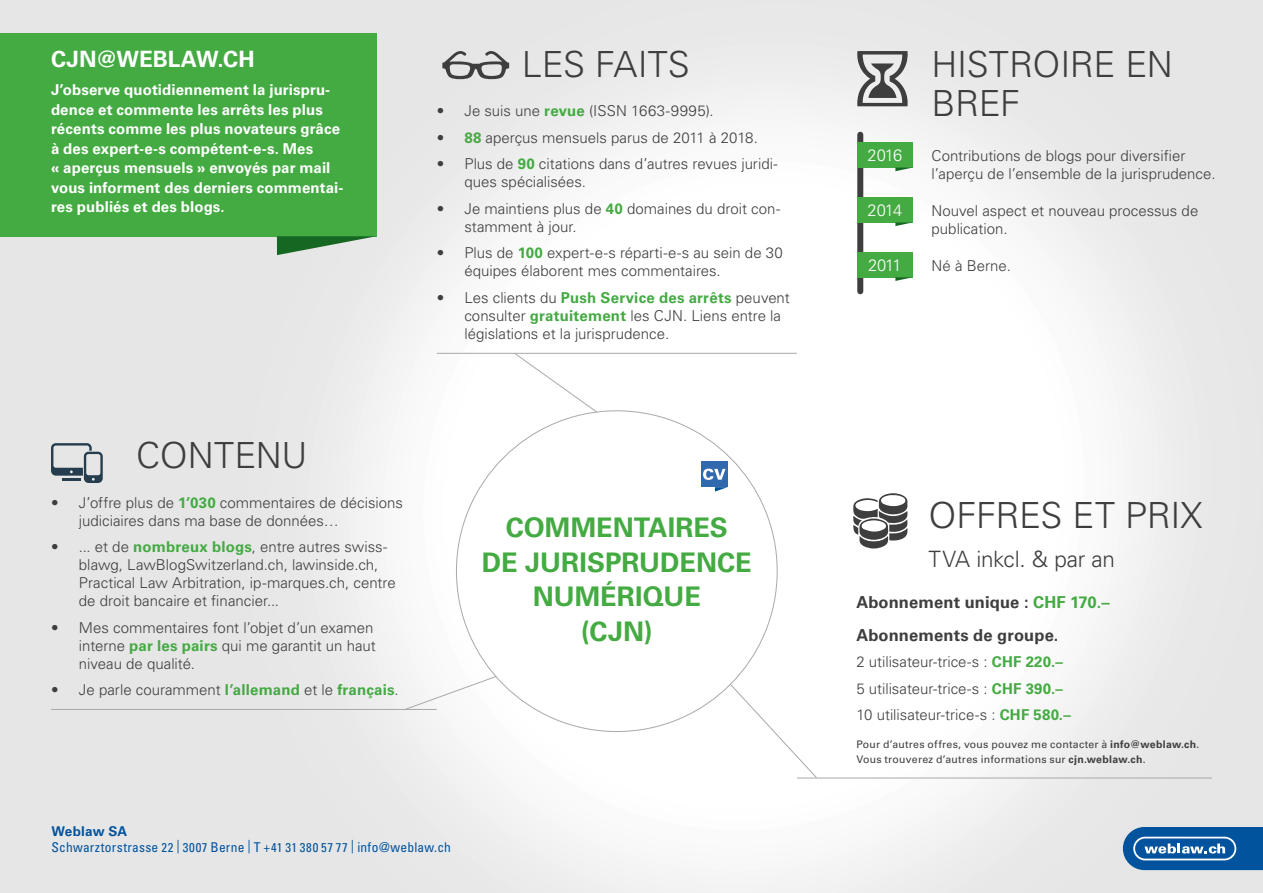
<style>
.page{position:relative;width:1263px;height:893px;background:#fff}
.page>*{position:absolute;margin:0;border:0;box-sizing:border-box;transform-origin:0 0}
.t1{font:300 36px/39px "Univers LT Std";letter-spacing:-.01em;color:#3e3e3f}
.t2{font:700 27px/34.5px "Univers LT Std";color:#44aa42;text-align:center}
.t3{font:300 22.5px "Univers LT Std";letter-spacing:-.01em;color:#3e3e3f}
.t4{font:700 22.5px "Univers LT Std";letter-spacing:.005em;color:#fff}
.t5{font:700 16.5px/32.5px "Univers LT Std";letter-spacing:.005em;color:#3e3e3f}
.t6{font:300 16.5px "Univers LT Std";letter-spacing:-.05em;color:#fff}
.t7{font:300 15px/18px "Univers LT Std";color:#3e3e3f}
.t8{font:700 15px/19.5px "Univers LT Std";letter-spacing:.01em;color:#fff}
.t9{font:condensed 13.5px/16.2px "Univers LT Std";letter-spacing:.015em;color:#01539e}
.t10{font:10.5px/15px "Univers LT Std";letter-spacing:.025em;color:#3e3e3f}
.s1{font-weight:700;color:#44aa42}
.s2{font-weight:700;font-stretch:normal}
.s3{font-size:12.75px}
.s4{color:#44aa42}
.s5{font-weight:700}
</style>
<div class="page">
<img style="left:578px;top:371px;width:677px;height:522px">
<img style="left:0;top:0;width:786px;height:371px">
<img style="left:786px;top:0;width:471px;height:371px">
<svg style="left:1123px;top:827px;width:140px;height:43px;background:#296dac"></svg>
<div style="left:0;top:33px;width:376px;height:203px;background:#44aa42"></div>
<svg style="left:277px;top:236px;width:99px;height:19px;background:#7ca682"></svg>
<svg style="left:442px;top:51px;width:67px;height:28px;background:#aaa"></svg>
<svg style="left:857px;top:51px;width:51px;height:55px;background:#979798"></svg>
<svg style="left:853px;top:493px;width:55px;height:56px"></svg>
<svg style="left:729px;top:683px;width:88px;height:96px"></svg>
<div style="left:857px;top:135px;width:6px;height:156px;background:#3e3e3f"></div>
<div style="left:857px;top:142px;width:55px;height:26px;background:#44aa42"></div>
<div style="left:857px;top:197px;width:55px;height:25px;background:#44aa42"></div>
<div style="left:857px;top:252px;width:55px;height:25px;background:#44aa42"></div>
<svg style="left:895px;top:168px;width:17px;height:3px"></svg>
<svg style="left:895px;top:222px;width:17px;height:4px"></svg>
<svg style="left:895px;top:277px;width:17px;height:4px"></svg>
<hr style="left:797px;top:778px;width:415px;height:1px;background:#a8a9ad">
<hr style="left:51px;top:709px;width:386px;height:1px;background:#a8a9ad">
<hr style="left:437px;top:353px;width:360px;height:1px;background:#a8a9ad">
<svg style="left:403px;top:675px;width:94px;height:36px"></svg>
<svg style="left:513px;top:352px;width:85px;height:61px"></svg>
<svg style="left:715px;top:487px;width:12px;height:5px"></svg>
<div style="left:701px;top:461px;width:26px;height:26px;background:#3069ad"></div>
<svg style="left:703px;top:469px;width:22px;height:11px"></svg>
<svg style="left:51px;top:443px;width:52px;height:40px;background:#a2aab0"></svg>
<h3 class="t4" style="left:51px;top:46px;width:205px">CJN@WEBLAW.CH</h3>
<p class="t8" style="left:51px;top:80px;width:294px">J’observe quotidiennement la jurispru&shy;dence et commente les arrêts les plus récents comme les plus novateurs grâce à des expert-e-s compétent-e-s. Mes<br>« aperçus mensuels » envoyés par mail vous informent des derniers commentai&shy;res publiés et des blogs.</p>
<h1 class="t1" style="left:522px;top:45px;width:169px">LES FAITS</h1>
<p class="t7" style="left:437px;top:102px;width:278px">• Je suis une <span class="s1">revue</span> (ISSN 1663-9995).</p>
<p class="t7" style="left:437px;top:128px;width:323px">• <span class="s1">88</span> aperçus mensuels parus de 2011 à 2018.</p>
<p class="t7" style="left:464px;top:155px;width:315px;text-indent:-28px">• Plus de <span class="s1">90</span> citations dans d’autres revues juridi&shy;ques spécialisées.</p>
<p class="t7" style="left:464px;top:199px;width:317px;text-indent:-28px">• Je maintiens plus de <span class="s1">40</span> domaines du droit con&shy;stamment à jour.</p>
<p class="t7" style="left:464px;top:244px;width:320px;text-indent:-28px">• Plus de <span class="s1">100</span> expert-e-s réparti-e-s au sein de 30 équipes élaborent mes commentaires.</p>
<p class="t7" style="left:464px;top:288px;width:327px;text-indent:-28px">• Les clients du <span class="s1">Push Service des arrêts</span> peuvent consulter <span class="s1">gratuitement</span> les CJN. Liens entre la législations et la jurisprudence.</p>
<h1 class="t1" style="left:136px;top:436px;width:173px">CONTENU</h1>
<p class="t7" style="left:79px;top:493px;width:326px;text-indent:-28px">• J’offre plus de <span class="s1">1’030</span> commentaires de décisions judiciaires dans ma base de données…</p>
<p class="t7" style="left:79px;top:538px;width:318px;text-indent:-28px">• ... et de <span class="s1">nombreux blogs</span>, entre autres swiss&shy;blawg, LawBlogSwitzerland.ch, lawinside.ch, Practical Law Arbitration, ip-marques.ch, centre de droit bancaire et financier...</p>
<p class="t7" style="left:79px;top:618px;width:298px;text-indent:-28px">• Mes commentaires font l’objet d’un examen interne <span class="s1">par les pairs</span> qui me garantit un haut niveau de qualité.</p>
<p class="t7" style="left:51px;top:681px;width:349px">• Je parle couramment <span class="s1">l’allemand</span> et le <span class="s1">français</span>.</p>
<h2 class="t2" style="left:482px;top:511px;width:271px">COMMENTAIRES<br>DE JURISPRUDENCE<br>NUMÉRIQUE<br>(CJN)</h2>
<p class="t9" style="left:52px;top:822px;width:401px"><span class="s2">Weblaw SA<br></span>Schwarztorstrasse <span class="s3">22</span> | <span class="s3">3007</span> Berne | T +<span class="s3">41 31 380 57 77</span> | info@weblaw.ch</p>
<p class="t6" style="left:868px;top:145px;width:36px">2016</p>
<p class="t6" style="left:868px;top:200px;width:36px">2014</p>
<p class="t6" style="left:868px;top:255px;width:35px">2011</p>
<h1 class="t1" style="left:931px;top:45px;width:243px">HISTROIRE EN<br>BREF</h1>
<p class="t7" style="left:931px;top:147px;width:286px">Contributions de blogs pour diversifier l’aperçu de l’ensemble de la jurisprudence.</p>
<p class="t7" style="left:931px;top:202px;width:268px">Nouvel aspect et nouveau processus de publication.</p>
<p class="t7" style="left:931px;top:256px;width:81px">Né à Berne.</p>
<h1 class="t1" style="left:929px;top:496px;width:275px">OFFRES ET PRIX</h1>
<h3 class="t3" style="left:929px;top:546px;width:188px">TVA inkcl. &amp; par an</h3>
<p class="t5" style="left:856px;top:586px;width:255px">Abonnement unique : <span class="s4">CHF 170.–<br></span>Abonnements de groupe.</p>
<p class="t7" style="left:856px;top:649px;width:216px;line-height:26.5px">2 utilisateur-trice-s : <span class="s1">CHF 220.–<br></span>5 utilisateur-trice-s : <span class="s1">CHF 390.–<br></span>10 utilisateur-trice-s : <span class="s1">CHF 580.–</span></p>
<p class="t10" style="left:856px;top:737px;width:345px">Pour d’autres offres, vous pouvez me contacter à <span class="s5">info@weblaw.ch</span>.<br>Vous trouverez d’autres informations sur <span class="s5">cjn.weblaw.ch</span>.</p>
</div>
